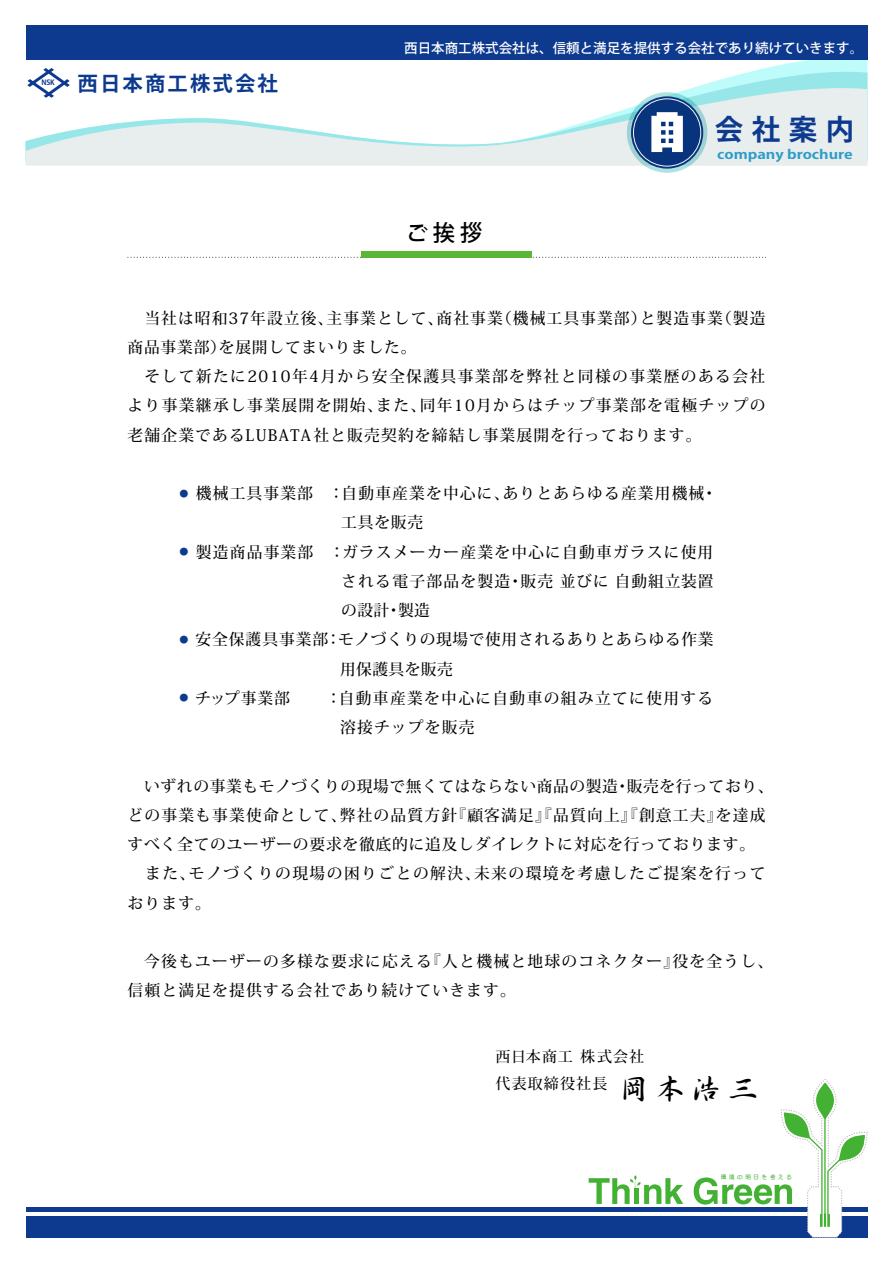
<style>
.page{position:relative;width:893px;height:1263px;background:#fff}
.page>*{position:absolute;margin:0;border:0;box-sizing:border-box;transform-origin:0 0}
.t1{font:700 28.5px "Koz Go Pr 6 N";color:#0d3a8e}
.t2{font:500 22.5px "Koz Go Pr 6 N";color:#000}
.t3{font:700 20.4px "Koz Go Pr 6 N";letter-spacing:.1em;color:#0d3a8e}
.t4{font:500 15.75px/29.2px "Koz Min Pr 6 N";letter-spacing:.075em;color:#000}
.t5{font:500 15.75px/29.2px "Koz Min Pr 6 N";letter-spacing:.05em;color:#000}
.t6{font:500 15.75px/29.2px "Koz Min Pr 6 N";letter-spacing:.095em;color:#000}
.t7{font:500 15.75px/29.2px "Koz Min Pr 6 N";letter-spacing:.04em;color:#000}
.t8{font:500 15px/27px "Koz Min Pr 6 N";letter-spacing:.075em;color:#000}
.t9{font:500 13.5px "Koz Go Pr 6 N";color:#fff}
.t10{font:700 12.6px "Koz Go Pr 6 N";color:#2e9dc8;scale:1.24 1}
.t11{font:700 7.2px "Koz Go Pr 6 N";color:#0d3a8e}
.t12{font:5.55px "DF Maru Gothic Bd WIN RKSJ H";letter-spacing:.48em;color:#43b133}
.s1{font-family:"DF Gyo Sho Lt WIN RKSJ H";font-weight:400;font-size:30px}
</style>
<div class="page">
<div style="left:26px;top:1216px;width:841px;height:21px;background:#0d3a8e"></div>
<div style="left:26px;top:1207px;width:841px;height:5px;background:#0d3a8e"></div>
<svg style="left:723px;top:62px;width:144px;height:17px;fill:#befcfc"></svg>
<svg style="left:26px;top:79px;width:841px;height:87px"></svg>
<svg style="left:128px;top:257px;width:639px;height:1px"></svg>
<div style="left:361px;top:251px;width:170px;height:7px;background:#5bb636"></div>
<svg style="left:627px;top:92px;width:80px;height:81px;background:#3a689a"></svg>
<svg style="left:651px;top:112px;width:32px;height:40px"></svg>
<div style="left:633px;top:98px;width:68px;height:68px;border:1px solid #f4f4f4;border-radius:50%"></div>
<svg style="left:589px;top:1175px;width:94px;height:29px"></svg>
<svg style="left:694px;top:1079px;width:174px;height:159px"></svg>
<svg style="left:27px;top:68px;width:43px;height:30px"></svg>
<div style="left:26px;top:26px;width:841px;height:34px;background:#0d3a8e"></div>
<p class="t11" style="left:42px;top:79px;width:14px">NSK</p>
<p class="t3" style="left:78px;top:72px;width:202px">西日本商工株式会社</p>
<p class="t9" style="left:404px;top:40px;width:460px">西日本商工株式会社は、信頼と満足を提供する会社であり続けていきます。</p>
<h1 class="t1" style="left:715px;top:114px;width:141px">会社案内</h1>
<h2 class="t2" style="left:406px;top:220px;width:78px">ご挨拶</h2>
<p class="t10" style="left:717px;top:147px;width:111px">company brochure</p>
<p class="t4" style="left:128px;top:303px;width:639px">　当社は昭和37年設立後、主事業として、商社事業（機械工具事業部）と製造事業（製造商品事業部）を展開してまいりました。</p>
<p class="t4" style="left:128px;top:362px;width:639px;text-align:justify;text-indent:17px">そして新たに2010年4月から安全保護具事業部を弊社と同様の事業歴のある会社より事業継承し事業展開を開始、また、同年10月からはチップ事業部を電極チップの老舗企業であるLUBATA 社と販売契約を締結し事業展開を行っております。</p>
<p class="t4" style="left:341px;top:479px;width:378px;text-indent:-162px"><sup>●</sup> 機械工具事業部 ：自動車産業を中心に、ありとあらゆる産業用機械・工具を販売</p>
<p class="t4" style="left:341px;top:537px;width:374px;text-align:justify;text-indent:-162px"><sup>●</sup> 製造商品事業部 ：ガラスメーカー産業を中心に自動車ガラスに使用される電子部品を製造・販売 並びに 自動組立装置の設計・製造</p>
<p class="t7" style="left:340px;top:625px;width:375px;text-indent:-161px"><sup>●</sup> 安全保護具事業部：モノづくりの現場で使用されるありとあらゆる作業用保護具を販売</p>
<p class="t4" style="left:179px;top:684px;width:112px"><sup>●</sup> チップ事業部</p>
<p class="t4" style="left:340px;top:684px;width:375px;text-indent:-14px">：自動車産業を中心に自動車の組み立てに使用する溶接チップを販売</p>
<p class="t5" style="left:128px;top:771px;width:647px;text-indent:17px">いずれの事業もモノづくりの現場で無くてはならない商品の製造・販売を行っており、どの事業も事業使命として、弊社の品質方針『顧客満足』『品質向上』『創意工夫』を達成すべく全てのユーザーの要求を徹底的に追及しダイレクトに対応を行っております。</p>
<p class="t6" style="left:128px;top:859px;width:639px;text-indent:18px">また、モノづくりの現場の困りごとの解決、未来の環境を考慮したご提案を行っております。</p>
<p class="t4" style="left:128px;top:947px;width:647px;text-indent:17px">今後もユーザーの多様な要求に応える『人と機械と地球のコネクター』役を全うし、信頼と満足を提供する会社であり続けていきます。</p>
<p class="t8" style="left:496px;top:1043px;width:264px">西日本商工株式会社<br>代表取締役社長 <span class="s1">岡本浩三</span></p>
<p class="t12" style="left:721px;top:1174px;width:73px">環境の明日を考える</p>
</div>
